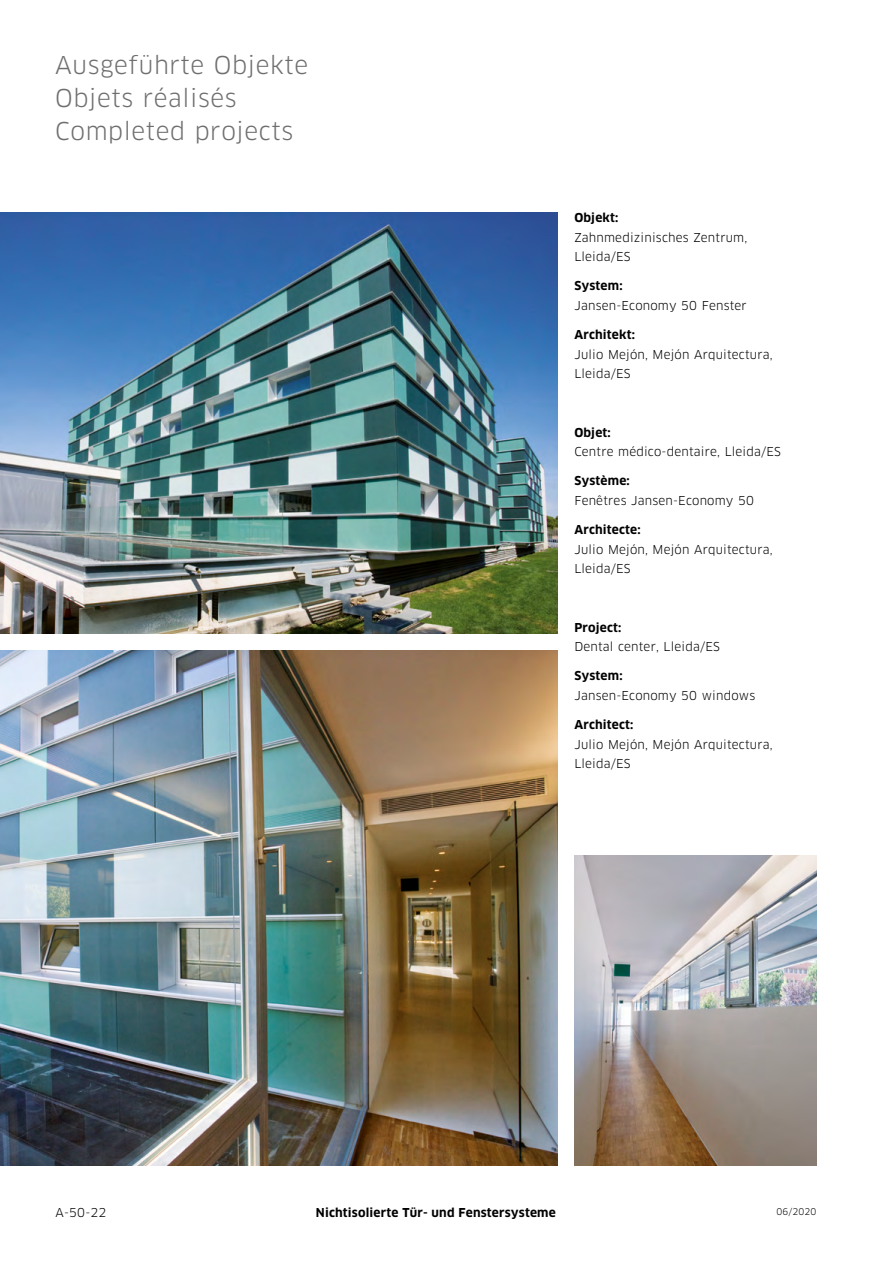
<style>
.page{position:relative;width:893px;height:1263px;background:#fff}
.page>*{position:absolute;margin:0;border:0;box-sizing:border-box;transform-origin:0 0}
.t1{font:24px/33px "Clan Pro";letter-spacing:.025em;color:#706f6f}
.t2{font:12px/19.5px "Clan Pro";letter-spacing:.015em;color:#000}
.t3{font:700 12px "Clan Pro";letter-spacing:.015em;color:#000}
.t4{font:9px "Clan Pro";letter-spacing:.015em;color:#000}
</style>
<div class="page">
<img style="left:0;top:213px;width:557px;height:420px">
<img style="left:0;top:650px;width:557px;height:515px">
<img style="left:574px;top:855px;width:242px;height:310px">
<h1 class="t1" style="left:55px;top:49px;width:254px">Ausgeführte Objekte<br>Objets réalisés<br>Completed projects</h1>
<p class="t3" style="left:574px;top:211px;width:46px">Objekt:</p>
<p class="t2" style="left:574px;top:227px;width:174px">Zahnmedizinisches Zentrum,<br>Lleida/ES</p>
<p class="t3" style="left:574px;top:279px;width:50px">System:</p>
<p class="t2" style="left:574px;top:296px;width:174px">Jansen-Economy 50 Fenster</p>
<p class="t3" style="left:574px;top:328px;width:62px">Architekt:</p>
<p class="t2" style="left:574px;top:344px;width:200px">Julio Mejón, Mejón Arquitectura,<br>Lleida/ES</p>
<p class="t3" style="left:574px;top:425px;width:38px">Objet:</p>
<p class="t2" style="left:574px;top:442px;width:208px">Centre médico-dentaire, Lleida/ES</p>
<p class="t3" style="left:574px;top:474px;width:57px">Système:</p>
<p class="t2" style="left:574px;top:491px;width:181px">Fenêtres Jansen-Economy 50</p>
<p class="t3" style="left:574px;top:523px;width:68px">Architecte:</p>
<p class="t2" style="left:574px;top:539px;width:200px">Julio Mejón, Mejón Arquitectura,<br>Lleida/ES</p>
<p class="t3" style="left:574px;top:620px;width:49px">Project:</p>
<p class="t2" style="left:574px;top:637px;width:147px">Dental center, Lleida/ES</p>
<p class="t3" style="left:574px;top:669px;width:50px">System:</p>
<p class="t2" style="left:574px;top:686px;width:182px">Jansen-Economy 50 windows</p>
<p class="t3" style="left:574px;top:718px;width:61px">Architect:</p>
<p class="t2" style="left:574px;top:734px;width:200px">Julio Mejón, Mejón Arquitectura,<br>Lleida/ES</p>
<p class="t2" style="left:56px;top:1203px;width:52px">A-50-22</p>
<p class="t3" style="left:316px;top:1206px;width:241px">Nichtisolierte Tür- und Fenstersysteme</p>
<p class="t4" style="left:776px;top:1206px;width:41px">06/2020</p>
</div>
